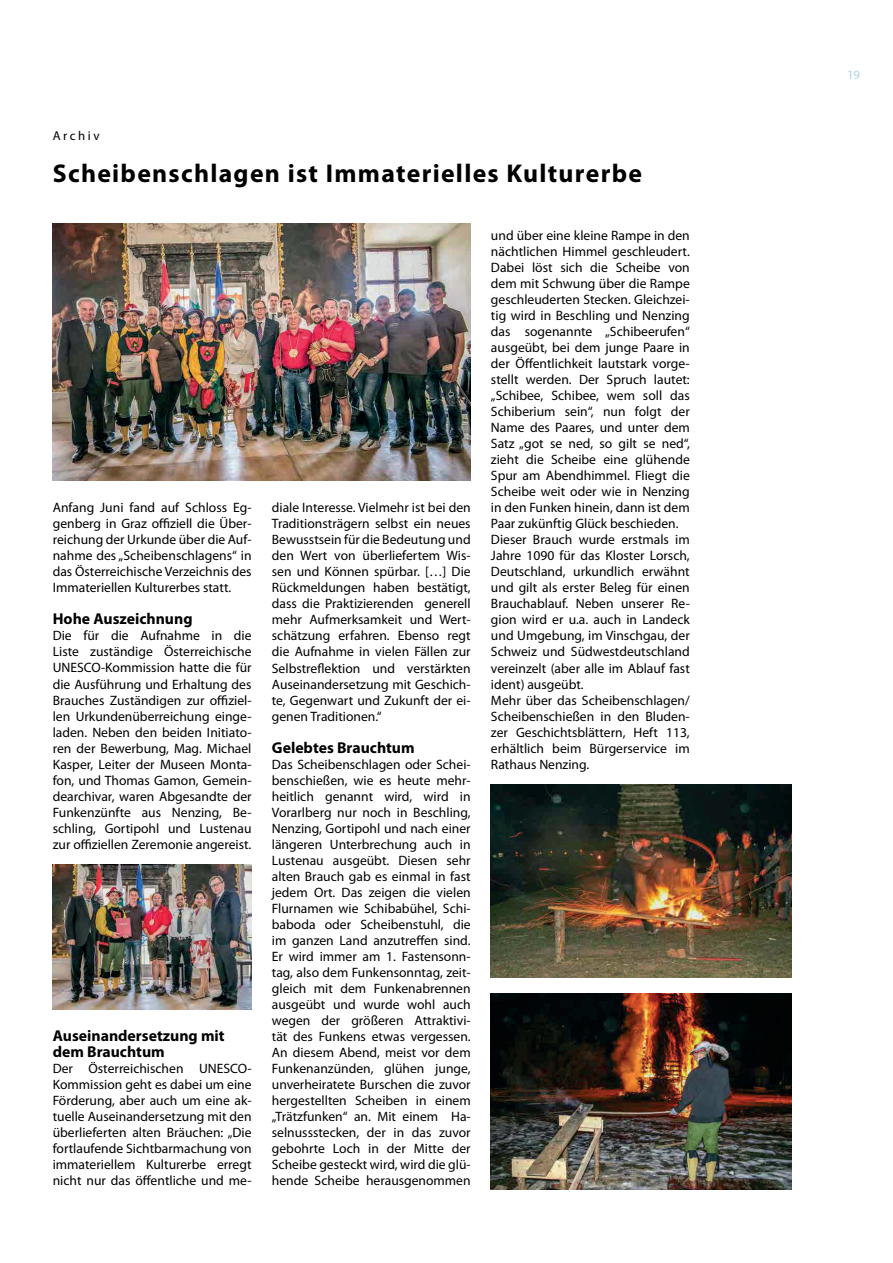
<style>
.page{position:relative;width:893px;height:1263px;background:#fff}
.page>*{position:absolute;margin:0;border:0;box-sizing:border-box;transform-origin:0 0}
.t1{font:700 25.8px "Myriad Pro";letter-spacing:.05em;color:#000001}
.t2{font:700 15.75px/16px "Myriad Pro";color:#000001}
.t3{font:13.65px/16px "Myriad Pro";color:#000001;text-align:justify}
.t4{font:12.9px "Myriad Pro";letter-spacing:.2em;color:#000001}
.t5{font:12.9px "Myriad Pro";color:#b0d5ed}
</style>
<div class="page">
<img style="left:53px;top:224px;width:418px;height:256px">
<img style="left:491px;top:785px;width:300px;height:192px">
<img style="left:491px;top:993px;width:300px;height:196px">
<img style="left:53px;top:865px;width:199px;height:144px">
<p class="t4" style="left:53px;top:131px;width:48px">Archiv</p>
<h1 class="t1" style="left:53px;top:164px;width:591px">Scheibenschlagen ist Immaterielles Kulturerbe</h1>
<p class="t3" style="left:53px;top:500px;width:200px">Anfang Juni fand auf Schloss Eg&shy;genberg in Graz offiziell die Über&shy;reichung der Urkunde über die Auf&shy;nahme des „Scheibenschlagens“ in das Österreichische Verzeichnis des Immateriellen Kulturerbes statt.</p>
<p class="t2" style="left:53px;top:612px;width:141px">Hohe Auszeichnung</p>
<p class="t3" style="left:53px;top:629px;width:200px">Die für die Aufnahme in die Liste zuständige Österreichische UNESCO-Kommission hatte die für die Ausführung und Erhaltung des Brauches Zuständigen zur offiziel&shy;len Urkundenüberreichung einge&shy;laden. Neben den beiden Initiato&shy;ren der Bewerbung, Mag. Michael Kasper, Leiter der Museen Monta&shy;fon, und Thomas Gamon, Gemein&shy;dearchivar, waren Abgesandte der Funkenzünfte aus Nenzing, Be&shy;schling, Gortipohl und Lustenau zur offiziellen Zeremonie angereist.</p>
<p class="t2" style="left:53px;top:1029px;width:173px">Auseinandersetzung mit dem Brauchtum</p>
<p class="t3" style="left:53px;top:1061px;width:200px">Der Österreichischen UNESCO-Kommission geht es dabei um eine Förderung, aber auch um eine ak&shy;tuelle Auseinandersetzung mit den überlieferten alten Bräuchen: „Die fortlaufende Sichtbarmachung von immateriellem Kulturerbe erregt nicht nur das öffentliche und me-</p>
<p class="t3" style="left:272px;top:500px;width:200px">diale Interesse. Vielmehr ist bei den Traditionsträgern selbst ein neues Bewusstsein für die Bedeutung und den Wert von überliefertem Wis&shy;sen und Können spürbar. […] Die Rückmeldungen haben bestätigt, dass die Praktizierenden generell mehr Aufmerksamkeit und Wert&shy;schätzung erfahren. Ebenso regt die Aufnahme in vielen Fällen zur Selbstreflektion und verstärkten Auseinandersetzung mit Geschich&shy;te, Gegenwart und Zukunft der ei&shy;genen Traditionen.“</p>
<p class="t2" style="left:272px;top:740px;width:144px">Gelebtes Brauchtum</p>
<p class="t3" style="left:272px;top:757px;width:200px">Das Scheibenschlagen oder Schei&shy;benschießen, wie es heute mehr&shy;heitlich genannt wird, wird in Vorarlberg nur noch in Beschling, Nenzing, Gortipohl und nach einer längeren Unterbrechung auch in Lustenau ausgeübt. Diesen sehr alten Brauch gab es einmal in fast jedem Ort. Das zeigen die vielen Flurnamen wie Schibabühel, Schi&shy;baboda oder Scheibenstuhl, die im ganzen Land anzutreffen sind.<br>Er wird immer am 1. Fastensonn&shy;tag, also dem Funkensonntag, zeit&shy;gleich mit dem Funkenabrennen ausgeübt und wurde wohl auch wegen der größeren Attraktivi&shy;tät des Funkens etwas vergessen.<br>An diesem Abend, meist vor dem Funkenanzünden, glühen junge, unverheiratete Burschen die zuvor hergestellten Scheiben in einem „Trätzfunken“ an. Mit einem Ha&shy;selnussstecken, der in das zuvor gebohrte Loch in der Mitte der Scheibe gesteckt wird, wird die glü&shy;hende Scheibe herausgenommen</p>
<p class="t3" style="left:491px;top:228px;width:200px;text-align:left">und über eine kleine Rampe in den nächtlichen Himmel geschleudert.<br>Dabei löst sich die Scheibe von dem mit Schwung über die Rampe geschleuderten Stecken. Gleichzei&shy;tig wird in Beschling und Nenzing das sogenannte „Schibeerufen“ ausgeübt, bei dem junge Paare in der Öffentlichkeit lautstark vorge&shy;stellt werden. Der Spruch lautet: „Schibee, Schibee, wem soll das<br>Schiberium sein“, nun folgt der<br>Name des Paares, und unter dem<br>Satz „got se ned, so gilt se ned“, zieht die Scheibe eine glühende<br>Spur am Abendhimmel. Fliegt die<br>Scheibe weit oder wie in Nenzing in den Funken hinein, dann ist dem<br>Paar zukünftig Glück beschieden.<br>Dieser Brauch wurde erstmals im<br>Jahre 1090 für das Kloster Lorsch,<br>Deutschland, urkundlich erwähnt und gilt als erster Beleg für einen<br>Brauchablauf. Neben unserer Re&shy;gion wird er u.a. auch in Landeck und Umgebung, im Vinschgau, der<br>Schweiz und Südwestdeutschland vereinzelt (aber alle im Ablauf fast ident) ausgeübt.<br>Mehr über das Scheibenschlagen/<br>Scheibenschießen in den Bluden&shy;zer Geschichtsblättern, Heft 113, erhältlich beim Bürgerservice im<br>Rathaus Nenzing.</p>
<p class="t5" style="left:847px;top:70px;width:15px">19</p>
</div>
